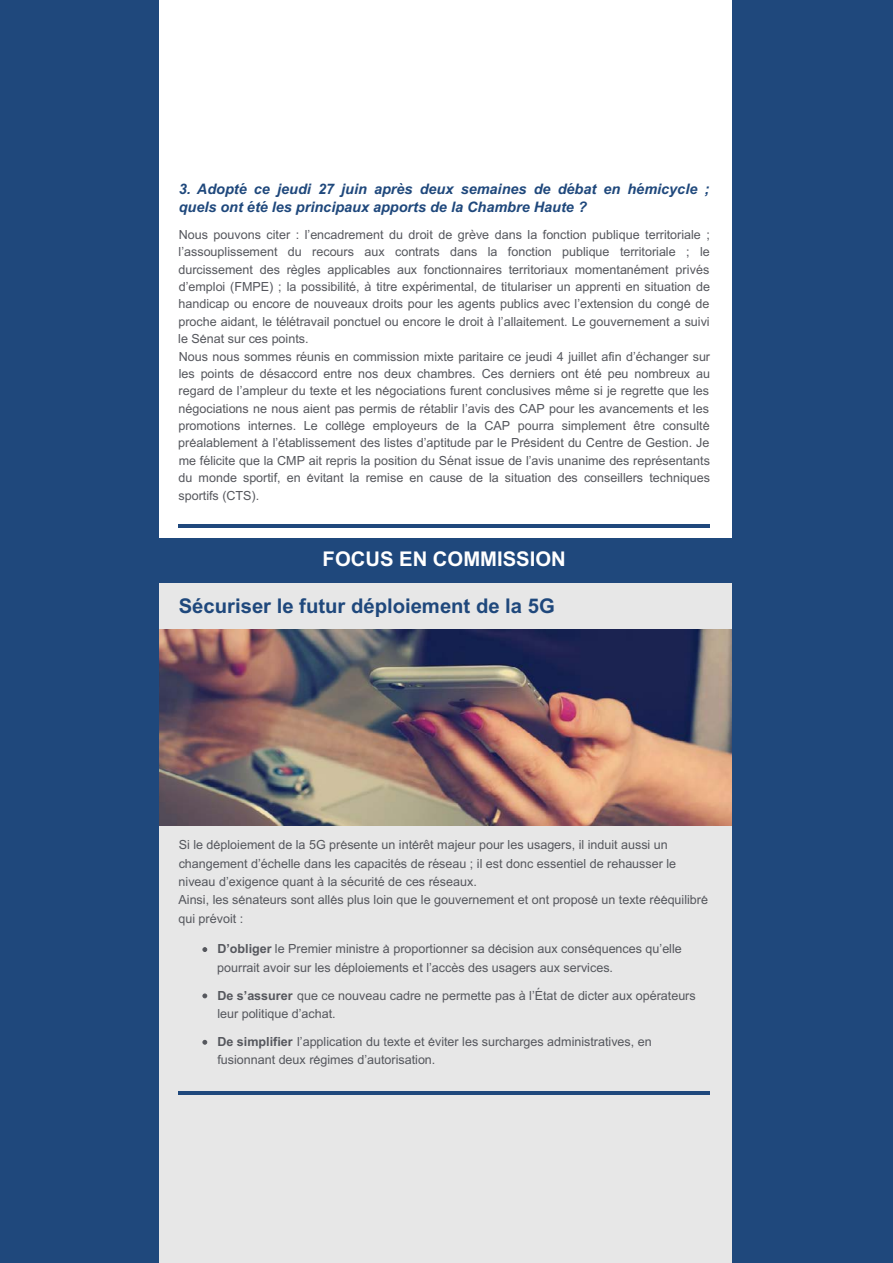
<style>
.page{position:relative;width:893px;height:1263px;background:#fff}
.page>*{position:absolute;margin:0;border:0;box-sizing:border-box;transform-origin:0 0}
.t1{font:700 20.25px "Arial";color:#1f487c}
.t2{font:700 20.25px "Arial";color:#fff}
.t3{font:italic 700 14.55px/18.3px "Arial";color:#1f487c}
.t4{font:12.6px/17.4px "Arial";color:#55575d}
.s1{font-family:"Te X Gyre Heros"}
.s2{font-weight:700}
</style>
<div class="page">
<div style="left:158px;top:1103px;width:574px;height:160px;background:#e7e7e7"></div>
<div style="left:155px;top:359px;width:579px;height:744px;background:#1f487c"></div>
<div style="left:155px;top:359px;width:579px;height:155px;background:#fff"></div>
<div style="left:155px;top:514px;width:579px;height:23px;background:#fff"></div>
<hr style="left:179px;top:524px;width:531px;height:4px;background:#1f487c">
<div style="left:155px;top:584px;width:579px;height:46px;background:#e7e7e7"></div>
<div style="left:155px;top:826px;width:579px;height:256px;background:#e7e7e7"></div>
<div style="left:155px;top:1082px;width:579px;height:21px;background:#e7e7e7"></div>
<hr style="left:179px;top:1091px;width:531px;height:4px;background:#1f487c">
<img style="left:159px;top:630px;width:573px;height:196px">
<svg style="left:202px;top:947px;width:5px;height:5px"></svg>
<svg style="left:202px;top:993px;width:5px;height:5px"></svg>
<svg style="left:202px;top:1040px;width:5px;height:5px"></svg>
<div style="left:732px;top:0;width:161px;height:1263px;background:#1f487c"></div>
<div style="left:0;top:0;width:158px;height:1263px;background:#1f487c"></div>
<p class="t3" style="left:179px;top:179px;width:532px">3. Adopté ce jeudi 27 juin après deux semaines de débat en hémicycle ; quels ont été les principaux apports de la Chambre Haute ?</p>
<p class="t4" style="left:178px;top:226px;width:533px">Nous pouvons citer : l’encadrement du droit de grève dans la fonction publique territoriale ; l’assouplissement du recours aux contrats dans la fonction publique territoriale ; le durcissement des règles applicables aux fonctionnaires territoriaux momentanément privés d’emploi (FMPE) ; la possibilité, à titre expérimental, de titulariser un apprenti en situation de handicap ou encore de nouveaux droits pour les agents publics avec l’extension du congé de proche aidant, le télétravail ponctuel ou encore le droit à l’allaitement. Le gouvernement a suivi le Sénat sur ces points.<br>Nous nous sommes réunis en commission mixte paritaire ce jeudi 4 juillet afin d’échanger sur</p>
<p class="t4" style="left:178px;top:365px;width:533px;text-align:justify">les points de désaccord entre nos deux chambres. Ces derniers ont été peu nombreux au regard de l’ampleur du texte et les négociations furent conclusives me<span class="s1">̂</span>me si je regrette que les négociations ne nous aient pas permis de rétablir l’avis des CAP pour les avancements et les promotions internes. Le collège employeurs de la CAP pourra simplement e<span class="s1">̂</span>tre consulté préalablement à l’établissement des listes d’aptitude par le Président du Centre de Gestion. Je me félicite que la CMP ait repris la position du Sénat issue de l’avis unanime des représentants du monde sportif, en évitant la remise en cause de la situation des conseillers techniques sportifs (CTS).</p>
<h1 class="t2" style="left:323px;top:548px;width:245px">FOCUS EN COMMISSION</h1>
<h1 class="t1" style="left:179px;top:594px;width:378px">Sécuriser le futur déploiement de la 5G</h1>
<p class="t4" style="left:178px;top:836px;width:531px;line-height:18.3px">Si le déploiement de la 5G présente un intére<span class="s1">̂</span>t majeur pour les usagers, il induit aussi un changement d’échelle dans les capacités de réseau ; il est donc essentiel de rehausser le niveau d’exigence quant à la sécurité de ces réseaux.<br>Ainsi, les sénateurs sont allés plus loin que le gouvernement et ont proposé un texte rééquilibré qui prévoit :</p>
<p class="t4" style="left:217px;top:940px;width:466px;line-height:18.3px"><span class="s2">D’obliger</span> le Premier ministre à proportionner sa décision aux conséquences qu’elle pourrait avoir sur les déploiements et l’accès des usagers aux services.</p>
<p class="t4" style="left:217px;top:986px;width:480px;line-height:18.3px"><span class="s2">De s’assurer</span> que ce nouveau cadre ne permette pas à l’État de dicter aux opérateurs leur politique d’achat.</p>
<p class="t4" style="left:217px;top:1033px;width:436px;line-height:18.3px"><span class="s2">De simplifier</span> l’application du texte et éviter les surcharges administratives, en fusionnant deux régimes d’autorisation.</p>
</div>
